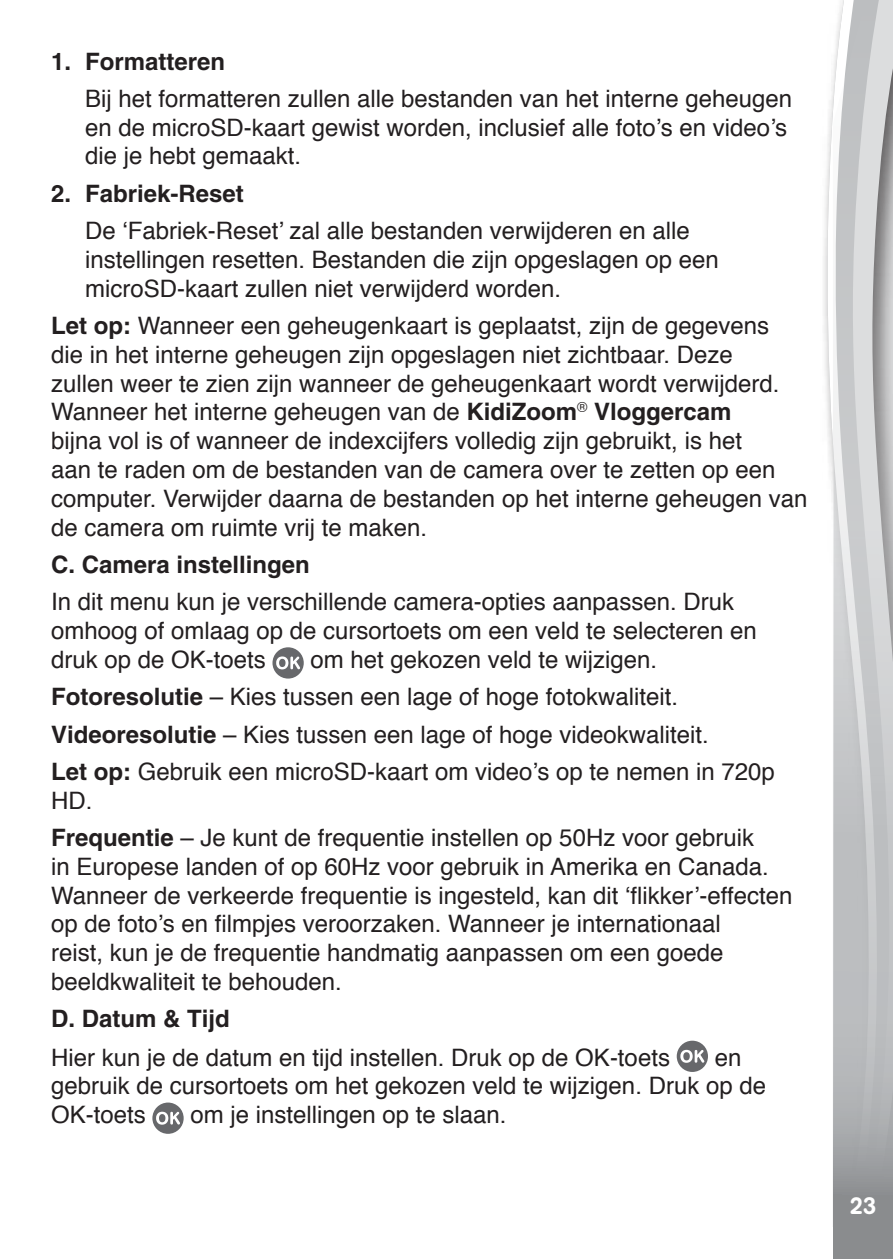
<style>
.page{position:relative;width:893px;height:1259px;background:#fff}
.page>*{position:absolute;margin:0;border:0;box-sizing:border-box;transform-origin:0 0}
.t1{font:24px/28.8px "Helvetica";color:#231f20}
.t2{font:700 24px "Helvetica";color:#231f20}
.t3{font:500 24px "AG Book Rounded";color:#fff}
.s1{font-weight:700}
</style>
<div class="page">
<div style="left:820px;top:0;width:73px;height:1259px;background:#231f20;opacity:.75"></div>
<svg style="left:827px;top:0;width:6px;height:1227px"></svg>
<svg style="left:833px;top:0;width:60px;height:1259px;background:#c2c4c5"></svg>
<div style="left:765px;top:1227px;width:68px;height:32px;background:#fff"></div>
<div style="left:272px;top:647px;width:32px;height:31px;background:#67686b;border-radius:50%"></div>
<svg style="left:276px;top:656px;width:24px;height:13px"></svg>
<div style="left:677px;top:1040px;width:31px;height:32px;background:#67686b;border-radius:50%"></div>
<svg style="left:680px;top:1049px;width:24px;height:13px"></svg>
<div style="left:152px;top:1102px;width:32px;height:31px;background:#67686b;border-radius:50%"></div>
<svg style="left:156px;top:1111px;width:24px;height:13px"></svg>
<p class="t2" style="left:51px;top:46px;width:176px">1. Formatteren</p>
<p class="t1" style="left:85px;top:85px;width:709px">Bij het formatteren zullen alle bestanden van het interne geheugen en de microSD-kaart gewist worden, inclusief alle foto’s en video’s die je hebt gemaakt.</p>
<p class="t2" style="left:51px;top:179px;width:194px">2. Fabriek-Reset</p>
<p class="t1" style="left:85px;top:218px;width:635px">De ‘Fabriek-Reset’ zal alle bestanden verwijderen en alle instellingen resetten. Bestanden die zijn opgeslagen op een microSD-kaart zullen niet verwijderd worden.</p>
<p class="t1" style="left:51px;top:313px;width:758px"><span class="s1">Let op:</span> Wanneer een geheugenkaart is geplaatst, zijn de gegevens<br>die in het interne geheugen zijn opgeslagen niet zichtbaar. Deze<br>zullen weer te zien zijn wanneer de geheugenkaart wordt verwijderd.<br>Wanneer het interne geheugen van de <span class="s1">KidiZoom</span><sup>®</sup> <span class="s1">Vloggercam<br></span>bijna vol is of wanneer de indexcijfers volledig zijn gebruikt, is het<br>aan te raden om de bestanden van de camera over te zetten op een computer. Verwijder daarna de bestanden op het interne geheugen van de camera om ruimte vrij te maken.</p>
<p class="t2" style="left:51px;top:550px;width:260px">C. Camera instellingen</p>
<p class="t1" style="left:51px;top:589px;width:707px">In dit menu kun je verschillende camera-opties aanpassen. Druk omhoog of omlaag op de cursortoets om een veld te selecteren en druk op de OK-toets</p>
<p class="t1" style="left:51px;top:642px;width:725px;line-height:37.2px;text-indent:259px">om het gekozen veld te wijzigen.<br><span class="s1">Fotoresolutie</span> – Kies tussen een lage of hoge fotokwaliteit.<br><span class="s1">Videoresolutie</span> – Kies tussen een lage of hoge videokwaliteit.<br><span class="s1">Let op:</span> Gebruik een microSD-kaart om video’s op te nemen in 720p</p>
<p class="t1" style="left:51px;top:783px;width:704px;line-height:37.2px">HD.<br><span class="s1">Frequentie</span> – Je kunt de frequentie instellen op 50Hz voor gebruik</p>
<p class="t1" style="left:51px;top:853px;width:743px">in Europese landen of op 60Hz voor gebruik in Amerika en Canada.<br>Wanneer de verkeerde frequentie is ingesteld, kan dit ‘flikker’-effecten op de foto’s en filmpjes veroorzaken. Wanneer je internationaal<br>reist, kun je de frequentie handmatig aanpassen om een goede beeldkwaliteit te behouden.</p>
<p class="t2" style="left:51px;top:1004px;width:180px">D. Datum &amp; Tijd</p>
<p class="t1" style="left:51px;top:1044px;width:620px">Hier kun je de datum en tijd instellen. Druk op de OK-toets</p>
<p class="t1" style="left:51px;top:1044px;width:716px;text-indent:664px">en gebruik de cursortoets om het gekozen veld te wijzigen. Druk op de<br>OK-toets</p>
<p class="t1" style="left:190px;top:1101px;width:318px">om je instellingen op te slaan.</p>
<p class="t3" style="left:850px;top:1191px;width:28px">23</p>
</div>
